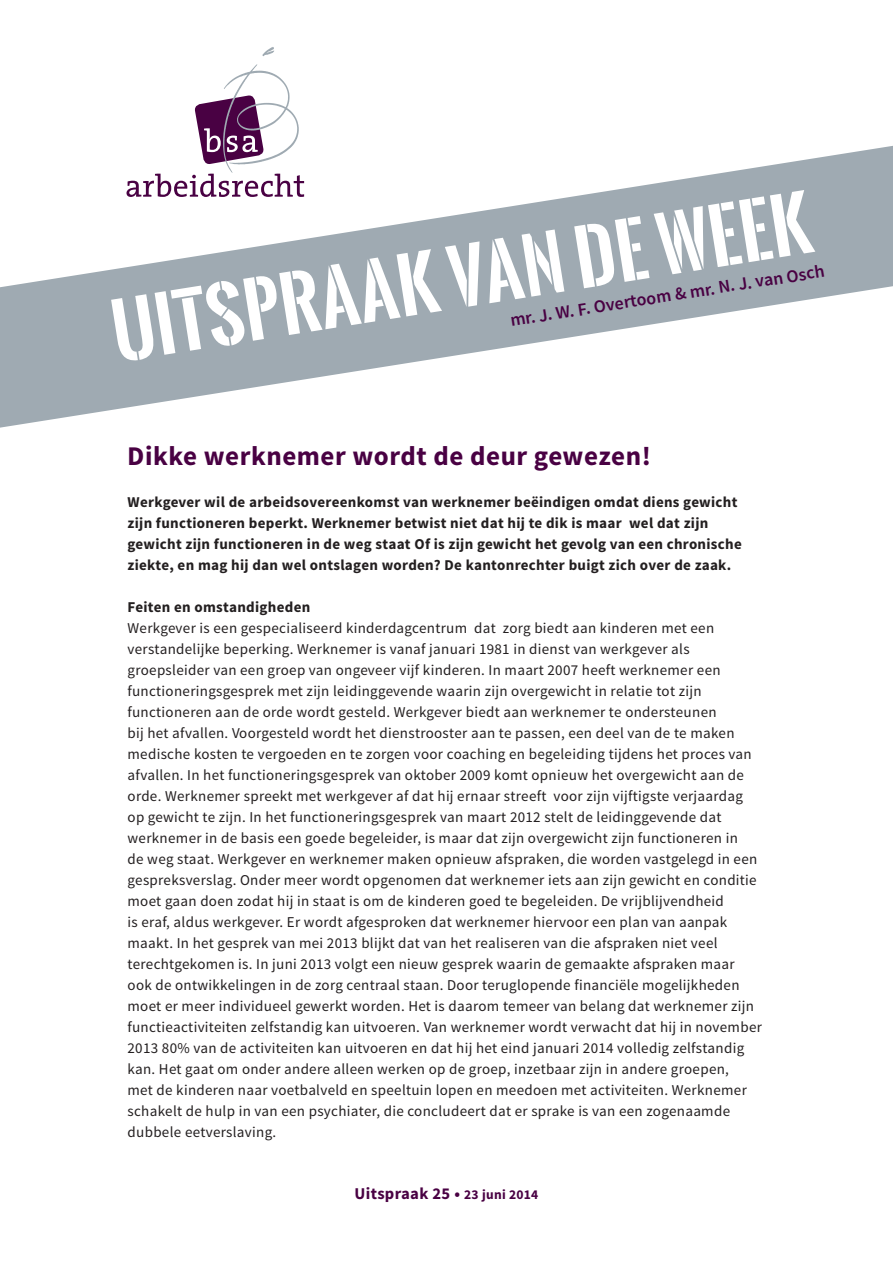
<style>
.page{position:relative;width:893px;height:1263px;background:#fff}
.page>*{position:absolute;margin:0;border:0;box-sizing:border-box;transform-origin:0 0}
.t1{font:700 72px "Oswald Stencil";color:#fff}
.t2{font:700 27px "Source Sans Pro";letter-spacing:.02em;color:#490143}
.t3{font:600 18px "Source Sans Pro";color:#490143}
.basistekst{font:700 16.5px "Source Sans Pro";letter-spacing:.02em;color:#490143}
.t4{font:15px/21px "Source Sans Pro";letter-spacing:.02em;color:#231f20}
.t5{font:700 15px/21px "Source Sans Pro";letter-spacing:.02em;color:#231f20}
.s1{font-size:13.5px}
</style>
<div class="page">
<svg style="left:195px;top:47px;width:104px;height:98px"></svg>
<svg style="left:0;top:145px;width:893px;height:283px;fill:#9faab2"></svg>
<h1 class="t1" style="left:104px;top:280px;width:708px;rotate:-9deg">UITSPRAAK VAN DE WEEK</h1>
<p class="t3" style="left:509px;top:309px;width:319px;rotate:-9deg">mr. J. W. F. Overtoom &amp; mr. N. J. van Osch</p>
<p class="t2" style="left:128px;top:438px;width:525px">Dikke werknemer wordt de deur gewezen!</p>
<p class="t5" style="left:128px;top:492px;width:611px">Werkgever wil de arbeidsovereenkomst van werknemer beëindigen omdat diens gewicht</p>
<p class="t5" style="left:128px;top:513px;width:616px">zijn functioneren beperkt. Werknemer betwist niet dat hij te dik is maar wel dat zijn gewicht zijn functioneren in de weg staat Of is zijn gewicht het gevolg van een chronische ziekte, en mag hij dan wel ontslagen worden? De kantonrechter buigt zich over de zaak.</p>
<p class="t5" style="left:128px;top:597px;width:184px">Feiten en omstandigheden</p>
<p class="t4" style="left:128px;top:617px;width:636px">Werkgever is een gespecialiseerd kinderdagcentrum dat zorg biedt aan kinderen met een verstandelijke beperking. Werknemer is vanaf januari 1981 in dienst van werkgever als groepsleider van een groep van ongeveer vijf kinderen. In maart 2007 heeft werknemer een functioneringsgesprek met zijn leidinggevende waarin zijn overgewicht in relatie tot zijn functioneren aan de orde wordt gesteld. Werkgever biedt aan werknemer te ondersteunen<br>bij het afvallen. Voorgesteld wordt het dienstrooster aan te passen, een deel van de te maken medische kosten te vergoeden en te zorgen voor coaching en begeleiding tijdens het proces van afvallen. In het functioneringsgesprek van oktober 2009 komt opnieuw het overgewicht aan de orde. Werknemer spreekt met werkgever af dat hij ernaar streeft voor zijn vijftigste verjaardag op gewicht te zijn. In het functioneringsgesprek van maart 2012 stelt de leidinggevende dat werknemer in de basis een goede begeleider, is maar dat zijn overgewicht zijn functioneren in<br>de weg staat. Werkgever en werknemer maken opnieuw afspraken, die worden vastgelegd in een gespreksverslag. Onder meer wordt opgenomen dat werknemer iets aan zijn gewicht en conditie moet gaan doen zodat hij in staat is om de kinderen goed te begeleiden. De vrijblijvendheid<br>is eraf, aldus werkgever. Er wordt afgesproken dat werknemer hiervoor een plan van aanpak maakt. In het gesprek van mei 2013 blijkt dat van het realiseren van die afspraken niet veel terechtgekomen is. In juni 2013 volgt een nieuw gesprek waarin de gemaakte afspraken maar ook de ontwikkelingen in de zorg centraal staan. Door teruglopende financiële mogelijkheden moet er meer individueel gewerkt worden. Het is daarom temeer van belang dat werknemer zijn functieactiviteiten zelfstandig kan uitvoeren. Van werknemer wordt verwacht dat hij in november 2013 80% van de activiteiten kan uitvoeren en dat hij het eind januari 2014 volledig zelfstandig kan. Het gaat om onder andere alleen werken op de groep, inzetbaar zijn in andere groepen,<br>met de kinderen naar voetbalveld en speeltuin lopen en meedoen met activiteiten. Werknemer schakelt de hulp in van een psychiater, die concludeert dat er sprake is van een zogenaamde dubbele eetverslaving.</p>
<p class="basistekst" style="left:355px;top:1183px;width:185px">Uitspraak 25 • <span class="s1">23 juni 2014</span></p>
</div>
